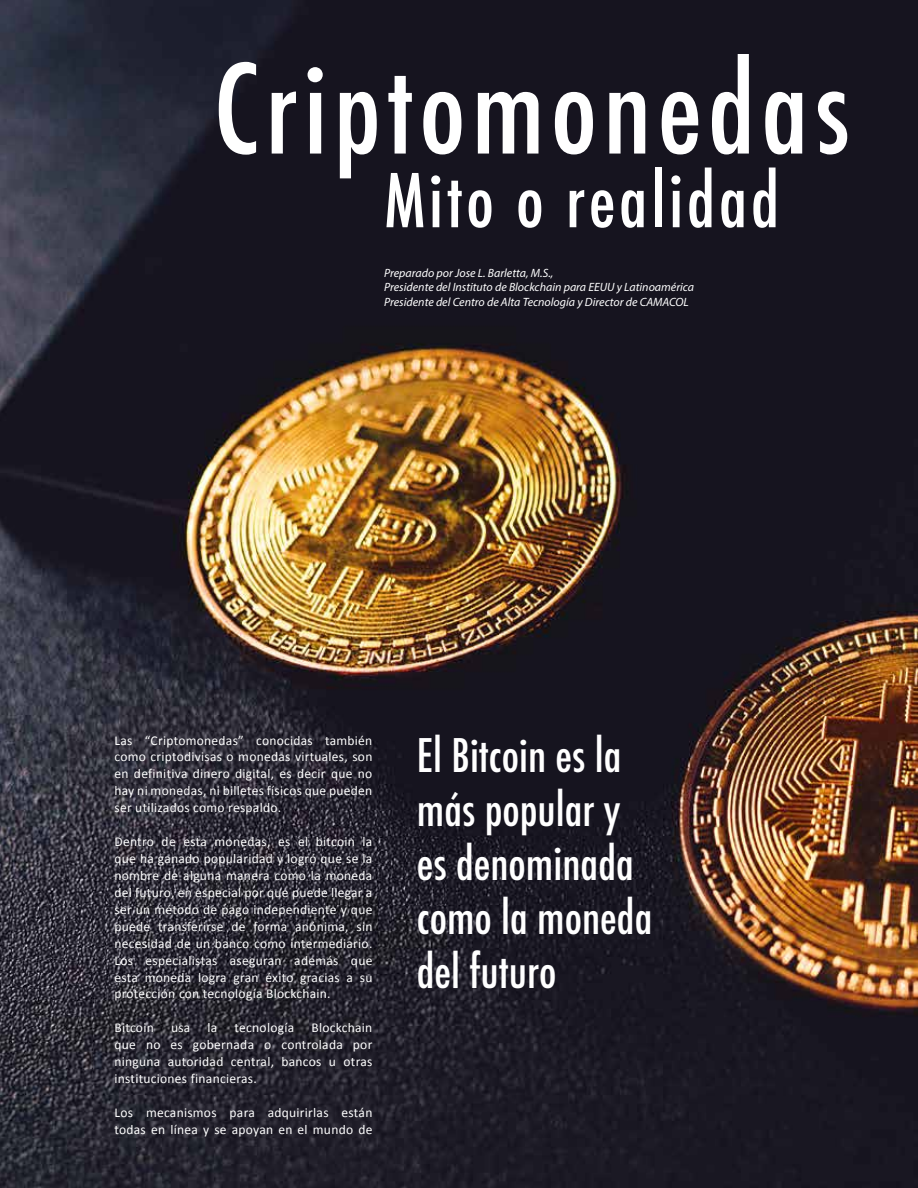
<style>
.page{position:relative;width:918px;height:1188px;background:#fff}
.page>*{position:absolute;margin:0;border:0;box-sizing:border-box;transform-origin:0 0}
.t1{font:500 condensed 120px "Futura";letter-spacing:.05em;color:#fff}
.t2{font:500 condensed 72px "Futura";letter-spacing:.05em;color:#fff}
.t3{font:500 condensed 45px/54px "Futura";color:#fff}
.t4{font:13.5px/17px "Calibri";letter-spacing:.02em;color:#fff;text-align:justify}
.t5{font:italic 12px/14.4px "Myriad Pro";color:#fff}
</style>
<div class="page">
<img style="left:0;top:0;width:918px;height:1188px">
<h1 class="t1" style="left:214px;top:32px;width:638px">Criptomonedas</h1>
<h2 class="t2" style="left:384px;top:155px;width:397px">Mito o realidad</h2>
<p class="t5" style="left:384px;top:265px;width:311px">Preparado por Jose L. Barletta, M.S.,<br>Presidente del Instituto de Blockchain para EEUU y Latinoamérica<br>Presidente del Centro de Alta Tecnología y Director de CAMACOL</p>
<p class="t4" style="left:114px;top:732px;width:259px">Las “Criptomonedas” conocidas también como criptodivisas o monedas virtuales, son en definitiva dinero digital, es decir que no hay ni monedas, ni billetes físicos que pueden ser utilizados como respaldo.</p>
<p class="t4" style="left:114px;top:833px;width:259px">Dentro de esta monedas, es el bitcoin la que ha ganado popularidad y logró que se la nombre de alguna manera como la moneda del futuro, en especial por que puede llegar a ser un método de pago independiente y que puede transferirse de forma anónima, sin necesidad de un banco como intermediario.<br>Los especialistas aseguran además que esta moneda logra gran éxito gracias a su protección con tecnología Blockchain.</p>
<p class="t4" style="left:114px;top:1019px;width:41px">Bitcoin</p>
<p class="t4" style="left:171px;top:1019px;width:21px">usa</p>
<p class="t4" style="left:208px;top:1019px;width:11px">la</p>
<p class="t4" style="left:235px;top:1019px;width:61px">tecnología</p>
<p class="t4" style="left:114px;top:1019px;width:259px;text-indent:197px">Blockchain que no es gobernada o controlada por ninguna autoridad central, bancos u otras instituciones financieras.</p>
<p class="t4" style="left:114px;top:1104px;width:259px">Los mecanismos para adquirirlas están todas en línea y se apoyan en el mundo de</p>
<h3 class="t3" style="left:417px;top:728px;width:237px">El Bitcoin es la más popular y es denominada como la moneda del futuro</h3>
</div>
